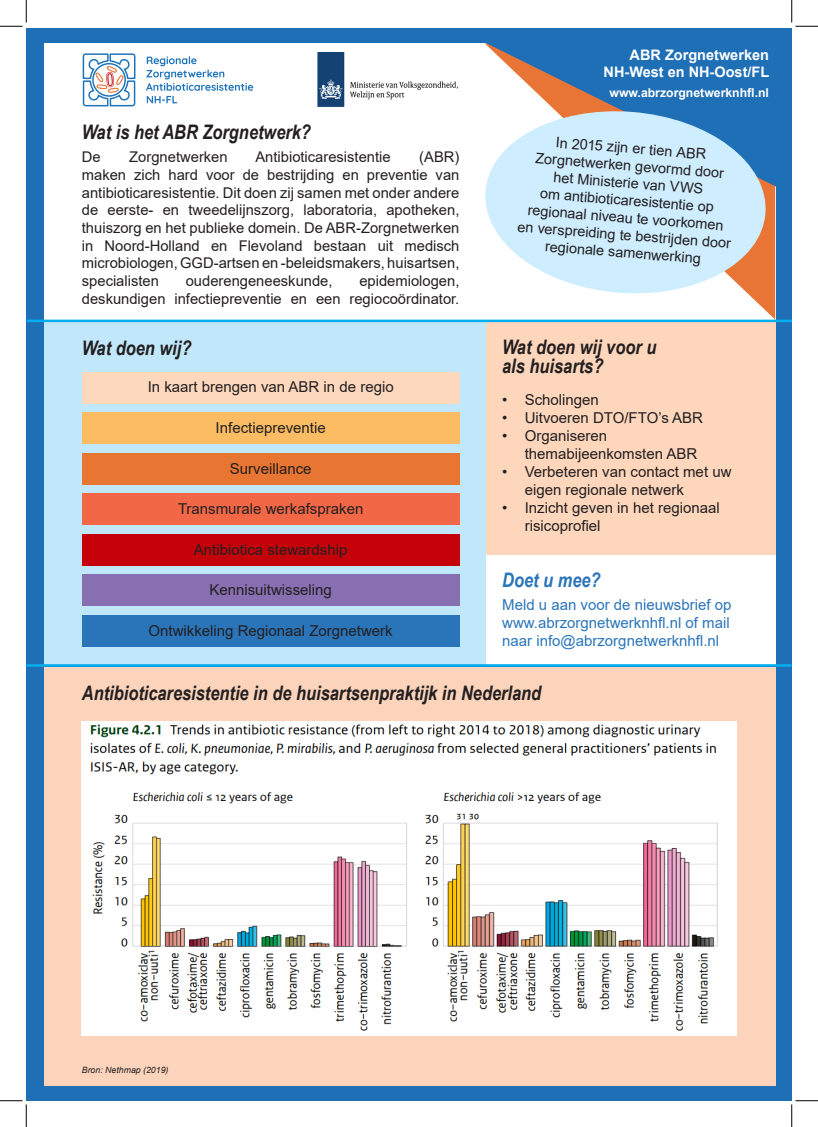
<style>
.page{position:relative;width:818px;height:1127px;background:#fff}
.page>*{position:absolute;margin:0;border:0;box-sizing:border-box;transform-origin:0 0}
.t1{font:italic 700 20px "Arial Narrow";color:#231f20}
.t2{font:italic 700 20px "Arial Narrow";color:#2a75b9}
.t3{font:15px/18px "Arial";color:#231f20}
.t4{font:15px "Arial";color:#2a75b9}
.t5{font:14.75px/17.8px "Arial";color:#231f20;text-align:justify}
.t6{font:14.5px/17.4px "Arial";color:#231f20;text-align:center}
.t7{font:700 14.5px "Arial";color:#fff}
.t8{font:700 12.25px "Arial";color:#fff}
.t9{font:italic 8.75px "Arial";color:#231f20}
</style>
<div class="page">
<div style="left:26px;top:28px;width:766px;height:1072px;background:#1e6fb6"></div>
<div style="left:485px;top:539px;width:290px;height:125px;background:#fff"></div>
<div style="left:44px;top:43px;width:731px;height:278px;background:#fff"></div>
<svg style="left:485px;top:43px;width:290px;height:276px"></svg>
<div style="left:44px;top:666px;width:731px;height:419px;background:#fcd4bb"></div>
<div style="left:485px;top:322px;width:290px;height:232px;background:#fdd6bc"></div>
<div style="left:44px;top:322px;width:441px;height:342px;background:#c1e8fa"></div>
<img style="left:317px;top:53px;width:141px;height:54px">
<svg style="left:82px;top:53px;width:54px;height:54px"></svg>
<svg style="left:146px;top:56px;width:107px;height:47px"></svg>
<div style="left:82px;top:372px;width:377px;height:32px;background:#fdd8bd"></div>
<div style="left:82px;top:412px;width:377px;height:32px;background:#fcbc64"></div>
<div style="left:82px;top:453px;width:377px;height:31px;background:#e87532"></div>
<div style="left:82px;top:493px;width:377px;height:32px;background:#f26847"></div>
<div style="left:82px;top:534px;width:377px;height:31px;background:#c5020a"></div>
<div style="left:82px;top:574px;width:377px;height:32px;background:#886fb1"></div>
<div style="left:82px;top:615px;width:377px;height:31px;background:#2a75b9"></div>
<img style="left:82px;top:721px;width:654px;height:313px">
<hr style="left:26px;top:664px;width:766px;height:2px;background:#00aeef">
<hr style="left:27px;top:319px;width:765px;height:3px;background:#00aeef">
<svg style="left:486px;top:43px;width:290px;height:144px;background:#4c7faf"></svg>
<svg style="left:485px;top:106px;width:284px;height:193px;background:#c9e0f0"></svg>
<svg style="left:0;top:0;width:27px;height:27px"></svg>
<svg style="left:0;top:1100px;width:27px;height:26px"></svg>
<svg style="left:791px;top:0;width:27px;height:27px"></svg>
<svg style="left:791px;top:1100px;width:27px;height:26px"></svg>
<p class="t1" style="left:82px;top:116px;width:231px">Wat is het ABR Zorgnetwerk?</p>
<p class="t5" style="left:82px;top:148px;width:379px;text-indent:337px">(ABR) maken zich hard voor de bestrijding en preventie van antibioticaresistentie. Dit doen zij samen met onder andere de eerste- en tweedelijnszorg, laboratoria, apotheken, thuiszorg en het publieke domein. De ABR-Zorgnetwerken in Noord-Holland en Flevoland bestaan uit medisch microbiologen, GGD-artsen en -beleidsmakers, huisartsen, specialisten</p>
<p class="t5" style="left:82px;top:148px;width:20px">De</p>
<p class="t5" style="left:129px;top:148px;width:100px">Zorgnetwerken</p>
<p class="t5" style="left:255px;top:148px;width:137px">Antibioticaresistentie</p>
<p class="t5" style="left:82px;top:272px;width:379px;text-align:right">epidemiologen,<br>deskundigen infectiepreventie en een regiocoördinator.</p>
<p class="t5" style="left:186px;top:272px;width:148px">ouderengeneeskunde,</p>
<p class="t7" style="left:629px;top:44px;width:141px">ABR Zorgnetwerken</p>
<p class="t7" style="left:603px;top:62px;width:167px">NH-West en NH-Oost/FL</p>
<p class="t8" style="left:609px;top:84px;width:161px">www.abrzorgnetwerknhfl.nl</p>
<p class="t6" style="left:524px;top:132px;width:215px;rotate:4deg">In 2015 zijn er tien ABR<br>Zorgnetwerken gevormd door<br>het Ministerie van VWS<br>om antibioticaresistentie op regionaal niveau te voorkomen en verspreiding te bestrijden door regionale samenwerking</p>
<p class="t1" style="left:502px;top:332px;width:156px">Wat doen wij voor u</p>
<p class="t1" style="left:502px;top:351px;width:103px">als huisarts?</p>
<p class="t3" style="left:502px;top:390px;width:98px">• Scholingen</p>
<p class="t3" style="left:502px;top:408px;width:202px">• Uitvoeren DTO/FTO’s ABR</p>
<p class="t3" style="left:525px;top:426px;width:174px;text-indent:-22px">• Organiseren themabijeenkomsten ABR</p>
<p class="t3" style="left:525px;top:462px;width:208px;text-indent:-22px">• Verbeteren van contact met uw eigen regionale netwerk</p>
<p class="t3" style="left:525px;top:498px;width:197px;text-indent:-22px">• Inzicht geven in het regionaal risicoprofiel</p>
<p class="t2" style="left:502px;top:564px;width:100px">Doet u mee?</p>
<p class="t4" style="left:502px;top:593px;width:231px">Meld u aan voor de nieuwsbrief op</p>
<p class="t4" style="left:502px;top:611px;width:229px">www.abrzorgnetwerknhfl.nl of mail</p>
<p class="t4" style="left:502px;top:629px;width:218px">naar info@abrzorgnetwerknhfl.nl</p>
<p class="t1" style="left:82px;top:678px;width:461px">Antibioticaresistentie in de huisartsenpraktijk in Nederland</p>
<p class="t1" style="left:82px;top:332px;width:111px">Wat doen wij?</p>
<p class="t3" style="left:148px;top:378px;width:247px">In kaart brengen van ABR in de regio</p>
<p class="t3" style="left:216px;top:419px;width:112px">Infectiepreventie</p>
<p class="t3" style="left:230px;top:459px;width:83px">Surveillance</p>
<p class="t3" style="left:178px;top:499px;width:187px">Transmurale werkafspraken</p>
<p class="t3" style="left:194px;top:540px;width:155px">Antibiotica stewardship</p>
<p class="t3" style="left:209px;top:580px;width:124px">Kennisuitwisseling</p>
<p class="t3" style="left:149px;top:621px;width:246px">Ontwikkeling Regionaal Zorgnetwerk</p>
<p class="t9" style="left:82px;top:1063px;width:88px">Bron: Nethmap (2019)</p>
</div>
